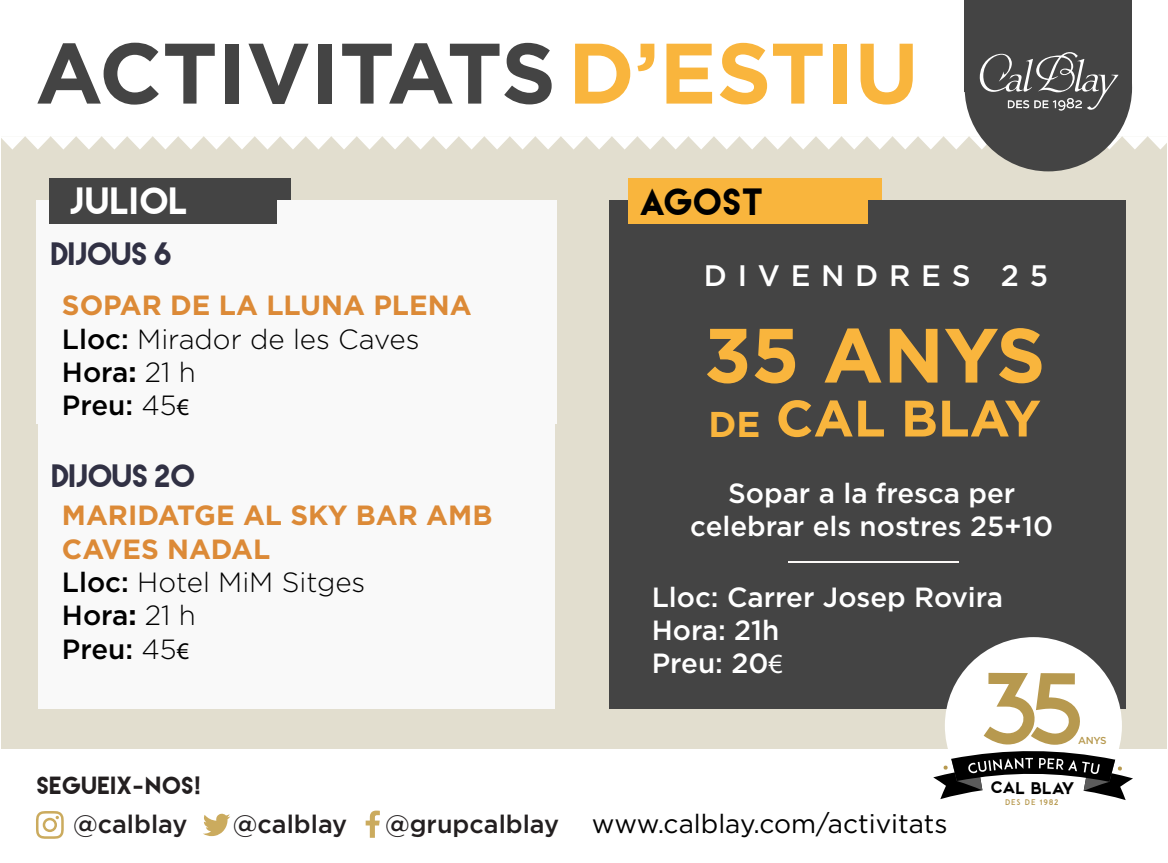
<style>
.page{position:relative;width:1168px;height:863px;background:#fff}
.page>*{position:absolute;margin:0;border:0;box-sizing:border-box;transform-origin:0 0}
.t1{font:700 85.6px "Gotham";color:#444}
.t2{font:700 76.8px "Gotham";color:#f9b53d}
.t3{font:700 51.2px "Gotham";color:#f9b53d}
.t4{font:33.6px "Lemon Milk";letter-spacing:.04em;color:#fff}
.t5{font:33.6px "Lemon Milk";letter-spacing:.04em;color:#000}
.t6{font:500 29.6px "Gotham";letter-spacing:.36em;color:#fff}
.t7{font:28.8px "Lemon Milk";color:#313144}
.t8{font:500 27.6px/33.2px "Gotham";color:#fff;text-align:center}
.t9{font:700 27.6px/33.2px "Gotham";color:#dc8a37}
.t10{font:300 27.6px/33.2px "Gotham";color:#000}
.t11{font:26.4px "Gotham";color:#000}
.t12{font:500 25.2px "Gotham";color:#231f20}
.t13{font:22.8px "Elkwood";letter-spacing:.015em;color:#000}
.t14{font:22px "Lemon Milk";letter-spacing:.04em;color:#231f20}
.t15{font:500 10px "Gotham";color:#b7994f}
.t16{font:7.6px "ADAM.CGPRO";letter-spacing:.115em;color:#b7994f}
.s1{color:#f9b53d}
.s2{font-weight:700;color:#dc8a37}
.s3{font-weight:500}
.s4{font-weight:700}
.s5{font-family:"Myriad Pro";font-weight:400;font-size:24px}
.s6{font-weight:500;color:#000}
.s7{font-weight:300;color:#000}
.s8{color:#000}
.s9{font-family:"Myriad Pro";font-weight:400;font-size:24px;color:#000}
.s10{font-size:36px}
.s11{font-family:"Myriad Pro";font-weight:400}
</style>
<div class="page">
<div style="left:1px;top:136px;width:1165px;height:613px;background:#e2decf"></div>
<div style="left:38px;top:210px;width:517px;height:498px;background:#f9f9f9"></div>
<div style="left:51px;top:178px;width:240px;height:46px;background:#444"></div>
<div style="left:36px;top:200px;width:521px;height:223px;background:#f9f9f9"></div>
<div style="left:49px;top:178px;width:228px;height:46px;background:#444"></div>
<svg style="left:1px;top:136px;width:1166px;height:14px"></svg>
<svg style="left:366px;top:810px;width:14px;height:28px"></svg>
<svg style="left:203px;top:813px;width:27px;height:23px"></svg>
<svg style="left:36px;top:811px;width:28px;height:28px"></svg>
<div style="left:965px;top:0;width:167px;height:91px;background:#444"></div>
<div style="left:965px;top:4px;width:167px;height:167px;background:#444;border-radius:50%"></div>
<svg style="left:980px;top:52px;width:138px;height:59px"></svg>
<div style="left:609px;top:200px;width:517px;height:508px;background:#444"></div>
<div style="left:628px;top:178px;width:239px;height:46px;background:#f9b53d"></div>
<hr style="left:788px;top:561px;width:170px;height:1px;background:#fcf9f7">
<div style="left:945px;top:637px;width:177px;height:177px;background:#fff;border-radius:50%"></div>
<svg style="left:933px;top:673px;width:200px;height:127px"></svg>
<div style="left:867px;top:178px;width:15px;height:22px;background:#f9b53d"></div>
<h1 class="t1" style="left:35px;top:24px;width:885px">ACTIVITATS <span class="s1">D’ESTIU</span></h1>
<p class="t4" style="left:71px;top:184px;width:119px">JULIOL</p>
<p class="t7" style="left:52px;top:239px;width:122px">DIJOUS 6</p>
<p class="t10" style="left:62px;top:289px;width:411px"><span class="s2">SOPAR DE LA LLUNA PLENA<br></span><span class="s3">Lloc:</span> Mirador de les Caves<br><span class="s3">Hora</span><span class="s4">:</span> 21 h<br><span class="s3">Preu:</span> 45<span class="s5">€</span></p>
<p class="t7" style="left:52px;top:461px;width:145px">DIJOUS 20</p>
<p class="t9" style="left:62px;top:498px;width:432px">MARIDATGE AL SKY BAR AMB<br>CAVES NADAL<br><span class="s6">Lloc:</span> <span class="s7">Hotel MiM Sitges<br></span><span class="s6">Hora</span><span class="s8">:</span> <span class="s7">21 h<br></span><span class="s6">Preu:</span> <span class="s7">45</span><span class="s9">€</span></p>
<p class="t14" style="left:38px;top:774px;width:166px">SEGUEIX-NOS!</p>
<p class="t12" style="left:73px;top:810px;width:116px">@calblay</p>
<p class="t12" style="left:233px;top:810px;width:116px">@calblay</p>
<p class="t12" style="left:385px;top:810px;width:176px">@grupcalblay</p>
<p class="t5" style="left:641px;top:185px;width:125px">AGOST</p>
<p class="t6" style="left:704px;top:259px;width:346px">DIVENDRES 25</p>
<h2 class="t2" style="left:704px;top:311px;width:343px">35 ANYS</h2>
<h3 class="t3" style="left:708px;top:389px;width:334px"><span class="s10">DE</span> CAL BLAY</h3>
<p class="t8" style="left:690px;top:476px;width:364px">Sopar a la fresca per celebrar els nostres 25+10</p>
<p class="t8" style="left:652px;top:580px;width:353px;text-align:left">Lloc: Carrer Josep Rovira<br>Hora: 21h<br>Preu: 20<span class="s11">€</span></p>
<p class="t15" style="left:1078px;top:734px;width:30px">ANYS</p>
<p class="t13" style="left:991px;top:776px;width:85px">CAL BLAY</p>
<p class="t11" style="left:592px;top:809px;width:357px">www.calblay.com/activitats</p>
<p class="t16" style="left:1005px;top:798px;width:55px">DES DE 1982</p>
</div>
